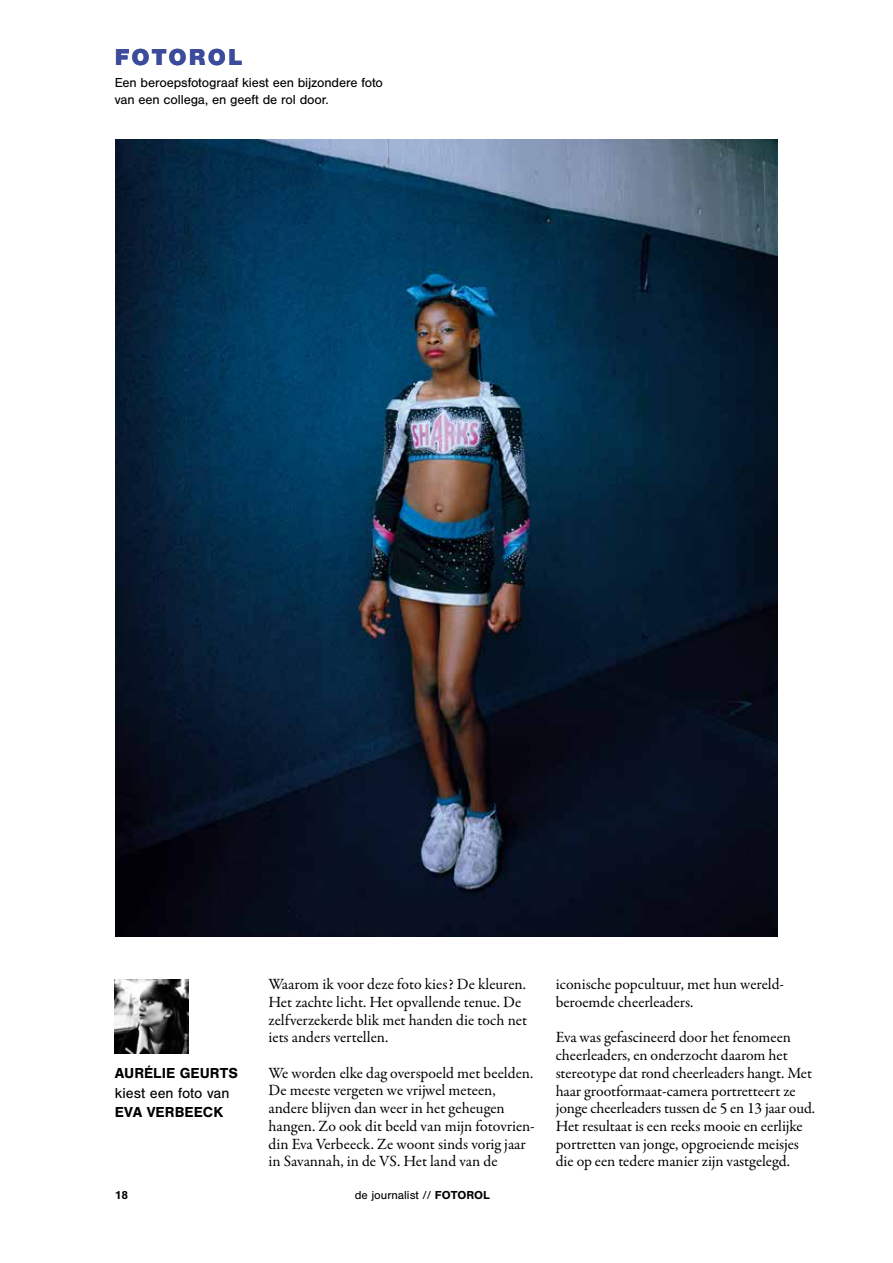
<style>
.page{position:relative;width:893px;height:1263px;background:#fff}
.page>*{position:absolute;margin:0;border:0;box-sizing:border-box;transform-origin:0 0}
.t1{font:900 23.85px "Nimbus San";letter-spacing:.09em;color:#3c4b9b}
.t2{font:15.75px/17.7px "Garamond Premr Pro";letter-spacing:-.005em;color:#000}
.t3{font:700 15px "Nimbus San";color:#000}
.t4{font:15px "Nimbus San";color:#000}
.t5{font:13.5px/16.5px "Nimbus San";letter-spacing:-.01em;color:#000}
.t6{font:12px "Nimbus San";color:#000}
.t7{font:700 12px "Nimbus San";color:#000}
.s1{font-weight:700}
</style>
<div class="page">
<hr style="left:892px;top:0;width:1px;height:1263px;background:#3c4b9b">
<img style="left:115px;top:140px;width:663px;height:796px">
<img style="left:115px;top:979px;width:74px;height:75px">
<h1 class="t1" style="left:115px;top:43px;width:129px">FOTOROL</h1>
<p class="t5" style="left:115px;top:75px;width:270px">Een beroepsfotograaf kiest een bijzondere foto van een collega, en geeft de rol door.</p>
<p class="t3" style="left:115px;top:1065px;width:125px">AURÉLIE GEURTS</p>
<p class="t4" style="left:115px;top:1085px;width:116px">kiest een foto van</p>
<p class="t3" style="left:115px;top:1104px;width:110px">EVA VERBEECK</p>
<p class="t2" style="left:269px;top:976px;width:260px">Waarom ik voor deze foto kies? De kleuren.<br>Het zachte licht. Het opvallende tenue. De zelfverzekerde blik met handen die toch net iets anders vertellen.</p>
<p class="t2" style="left:269px;top:1064px;width:268px">We worden elke dag overspoeld met beelden.<br>De meeste vergeten we vrijwel meteen, andere blijven dan weer in het geheugen hangen. Zo ook dit beeld van mijn fotovrien&shy;din Eva Verbeeck. Ze woont sinds vorig jaar in Savannah, in de VS. Het land van de</p>
<p class="t7" style="left:115px;top:1188px;width:15px">18</p>
<p class="t6" style="left:355px;top:1188px;width:137px">de journalist // <span class="s1">FOTOROL</span></p>
<p class="t2" style="left:556px;top:976px;width:229px">iconische popcultuur, met hun wereld&shy;beroemde cheerleaders.</p>
<p class="t2" style="left:556px;top:1029px;width:261px">Eva was gefascineerd door het fenomeen cheerleaders, en onderzocht daarom het stereotype dat rond cheerleaders hangt. Met haar grootformaat-camera portretteert ze jonge cheerleaders tussen de 5 en 13 jaar oud.<br>Het resultaat is een reeks mooie en eerlijke portretten van jonge, opgroeiende meisjes die op een tedere manier zijn vastgelegd.</p>
</div>
